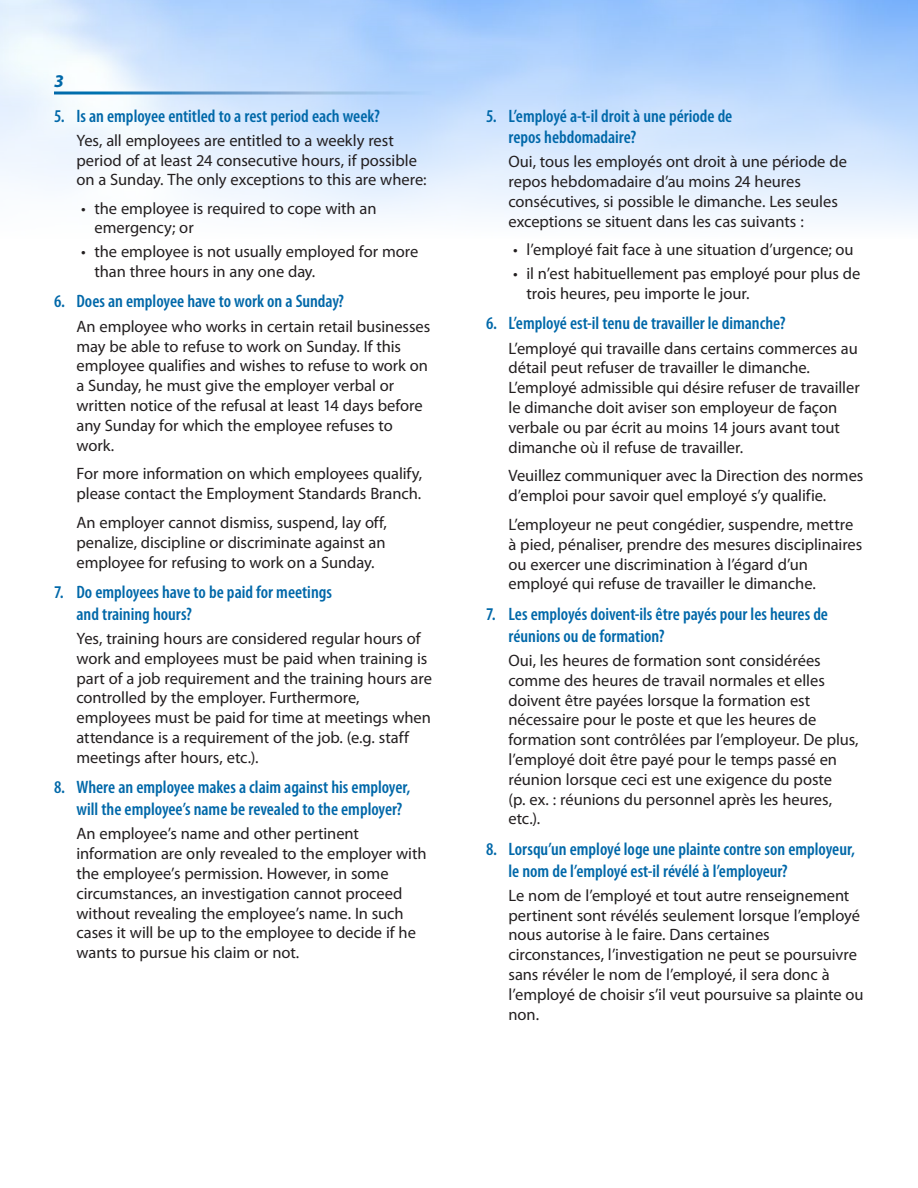
<style>
.page{position:relative;width:918px;height:1188px;background:#fff}
.page>*{position:absolute;margin:0;border:0;box-sizing:border-box;transform-origin:0 0}
.question{font:600 condensed 18px/21.6px "Myriad Pro";color:#0068a9}
.t1{font:italic 700 18px "Myriad Pro";color:#0068a9}
.text_indent{font:16.5px/19.8px "Myriad Pro";letter-spacing:-.005em;color:#231f20}
.bullet_2__last{font:16.5px/19.5px "Myriad Pro";letter-spacing:-.005em;color:#231f20}
.bullet_2{font:16.5px/19.5px "Myriad Pro";letter-spacing:-.005em;color:#231f20}
</style>
<div class="page">
<p class="t1" style="left:54px;top:69px;width:11px">3</p>
<p class="question" style="left:54px;top:105px;width:327px">5. Is an employee entitled to a rest period each week?</p>
<p class="text_indent" style="left:76px;top:130px;width:352px">Yes, all employees are entitled to a weekly rest period of at least 24 consecutive hours, if possible on a Sunday. The only exceptions to this are where:</p>
<p class="bullet_2" style="left:94px;top:198px;width:284px;text-indent:-14px">• the employee is required to cope with an emergency; or</p>
<p class="bullet_2__last" style="left:94px;top:242px;width:325px;text-indent:-14px">• the employee is not usually employed for more than three hours in any one day.</p>
<p class="question" style="left:54px;top:291px;width:292px">6. Does an employee have to work on a Sunday?</p>
<p class="text_indent" style="left:76px;top:316px;width:355px">An employee who works in certain retail businesses may be able to refuse to work on Sunday. If this employee qualifies and wishes to refuse to work on a Sunday, he must give the employer verbal or written notice of the refusal at least 14 days before any Sunday for which the employee refuses to work.</p>
<p class="text_indent" style="left:76px;top:464px;width:347px">For more information on which employees qualify, please contact the Employment Standards Branch.</p>
<p class="text_indent" style="left:76px;top:512px;width:312px;text-align:justify">An employer cannot dismiss, suspend, lay off, penalize, discipline or discriminate against an employee for refusing to work on a Sunday.</p>
<p class="question" style="left:76px;top:582px;width:257px;text-indent:-22px">7. Do employees have to be paid for meetings and training hours?</p>
<p class="text_indent" style="left:76px;top:628px;width:357px">Yes, training hours are considered regular hours of work and employees must be paid when training is part of a job requirement and the training hours are controlled by the employer. Furthermore, employees must be paid for time at meetings when attendance is a requirement of the job. (e.g. staff meetings after hours, etc.).</p>
<p class="question" style="left:76px;top:777px;width:336px;text-indent:-22px">8. Where an employee makes a claim against his employer, will the employee’s name be revealed to the employer?</p>
<p class="text_indent" style="left:76px;top:824px;width:352px">An employee’s name and other pertinent information are only revealed to the employer with the employee’s permission. However, in some circumstances, an investigation cannot proceed without revealing the employee’s name. In such cases it will be up to the employee to decide if he wants to pursue his claim or not.</p>
<p class="question" style="left:508px;top:105px;width:225px;text-indent:-22px">5. L’employé a-t-il droit à une période de repos hebdomadaire?</p>
<p class="text_indent" style="left:508px;top:152px;width:340px">Oui, tous les employés ont droit à une période de repos hebdomadaire d’au moins 24 heures consécutives, si possible le dimanche. Les seules exceptions se situent dans les cas suivants :</p>
<p class="bullet_2" style="left:513px;top:240px;width:342px">• l’employé fait face à une situation d’urgence; ou</p>
<p class="bullet_2__last" style="left:526px;top:264px;width:336px;text-indent:-14px">• il n’est habituellement pas employé pour plus de trois heures, peu importe le jour.</p>
<p class="question" style="left:486px;top:313px;width:301px">6. L’employé est-il tenu de travailler le dimanche?</p>
<p class="text_indent" style="left:508px;top:338px;width:353px">L’employé qui travaille dans certains commerces au détail peut refuser de travailler le dimanche.<br>L’employé admissible qui désire refuser de travailler le dimanche doit aviser son employeur de façon verbale ou par écrit au moins 14 jours avant tout dimanche où il refuse de travailler.</p>
<p class="text_indent" style="left:508px;top:466px;width:356px">Veuillez communiquer avec la Direction des normes d’emploi pour savoir quel employé s’y qualifie.</p>
<p class="text_indent" style="left:508px;top:514px;width:355px">L’employeur ne peut congédier, suspendre, mettre à pied, pénaliser, prendre des mesures disciplinaires ou exercer une discrimination à l’égard d’un employé qui refuse de travailler le dimanche.</p>
<p class="question" style="left:508px;top:604px;width:321px;text-indent:-22px">7. Les employés doivent-ils être payés pour les heures de réunions ou de formation?</p>
<p class="text_indent" style="left:508px;top:650px;width:352px">Oui, les heures de formation sont considérées comme des heures de travail normales et elles doivent être payées lorsque la formation est nécessaire pour le poste et que les heures de formation sont contrôlées par l’employeur. De plus, l’employé doit être payé pour le temps passé en réunion lorsque ceci est une exigence du poste<br>(p. ex. : réunions du personnel après les heures, etc.).</p>
<p class="question" style="left:508px;top:839px;width:348px;text-indent:-22px">8. Lorsqu’un employé loge une plainte contre son employeur, le nom de l’employé est-il révélé à l’employeur?</p>
<p class="text_indent" style="left:508px;top:885px;width:357px">Le nom de l’employé et tout autre renseignement pertinent sont révélés seulement lorsque l’employé nous autorise à le faire. Dans certaines circonstances, l’investigation ne peut se poursuivre sans révéler le nom de l’employé, il sera donc à l’employé de choisir s’il veut poursuive sa plainte ou non.</p>
</div>
